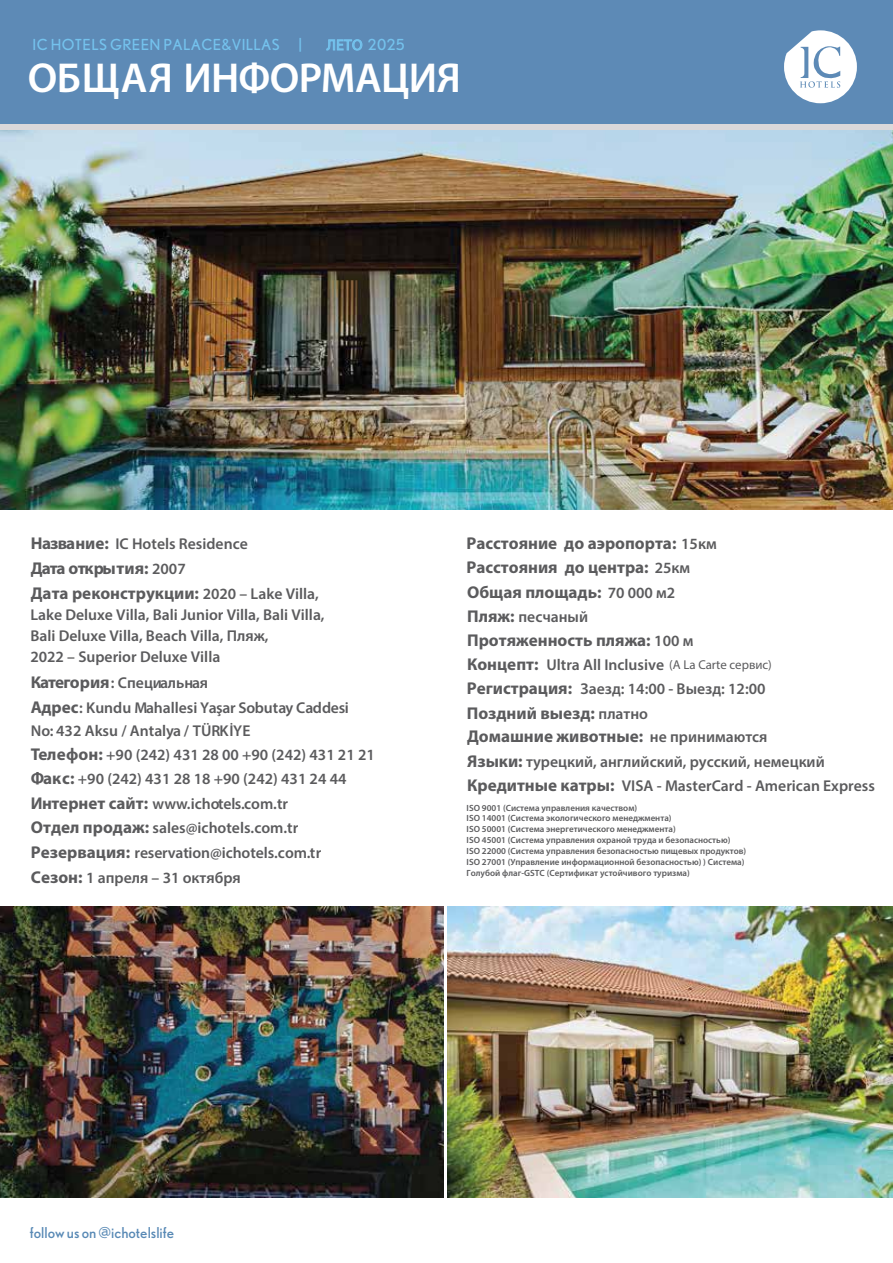
<style>
.page{position:relative;width:893px;height:1263px;background:#fff}
.page>*{position:absolute;margin:0;border:0;box-sizing:border-box;transform-origin:0 0}
.t1{font:600 42px "Myriad Pro";letter-spacing:-.01em;color:#fff}
.t2{font:700 17.1px/24.2px "Myriad Pro";color:#5b5b5d}
.t3{font:600 15.75px/24.5px "Myriad Pro";color:#5b5b5d}
.t4{font:15.15px "Nobel";letter-spacing:.025em;color:#74c2ed}
.t5{font:15.15px "Myriad Pro";color:#74c2ed}
.t6{font:15px "Nobel";color:#5889b5}
.t7{font:600 9px/10.8px "Myriad Pro";color:#5b5b5d}
.s1{font-family:"Nobel"}
.s2{font-weight:700;font-size:17.1px}
.s3{font-weight:600;font-size:15.75px}
.s4{font-weight:400;font-size:12.9px}
</style>
<div class="page">
<div style="left:0;top:0;width:893px;height:124px;background:#5d8ab6"></div>
<svg style="left:784px;top:30px;width:73px;height:73px"></svg>
<div style="left:0;top:124px;width:893px;height:6px;background:#dad8da"></div>
<img style="left:447px;top:906px;width:446px;height:291px">
<img style="left:0;top:906px;width:443px;height:291px">
<img style="left:0;top:130px;width:893px;height:380px">
<svg style="left:327px;top:39px;width:35px;height:11px"></svg>
<p class="t4" style="left:33px;top:36px;width:271px">IC HOTELS GREEN PALACE&amp;VILLAS |</p>
<p class="t5" style="left:327px;top:36px;width:79px">ЛЕТО <span class="s1">2025</span></p>
<h1 class="t1" style="left:28px;top:51px;width:434px">ОБЩАЯ ИНФОРМАЦИЯ</h1>
<p class="t3" style="left:31px;top:531px;width:218px"><span class="s2">Название:</span> IC Hotels Residence</p>
<p class="t2" style="left:31px;top:555px;width:289px;line-height:24.6px">Дата открытия: <span class="s3">2007<br></span>Дата реконструкции: <span class="s3">2020 – Lake Villa,</span></p>
<p class="t3" style="left:30px;top:604px;width:296px;line-height:21px">Lake Deluxe Villa, Bali Junior Villa, Bali Villa,<br>Bali Deluxe Villa, Beach Villa, Пляж,<br>2022 – Superior Deluxe Villa</p>
<p class="t3" style="left:31px;top:670px;width:319px"><span class="s2">Категория</span>: Специальная<br><span class="s2">Адрес</span>: Kundu Mahallesi Yaşar Sobutay Caddesi</p>
<p class="t3" style="left:31px;top:718px;width:345px">No: 432 Aksu / Antalya / TÜRKİYE<br><span class="s2">Телефон:</span> +90 (242) 431 28 00 +90 (242) 431 21 21<br><span class="s2">Факс:</span> +90 (242) 431 28 18 +90 (242) 431 24 44<br><span class="s2">Интернет сайт:</span> www.ichotels.com.tr<br><span class="s2">Отдел продаж:</span> sales@ichotels.com.tr <span class="s2">Резервация:</span> reservation@ichotels.com.tr <span class="s2">Сезон:</span> 1 апреля – 31 октября</p>
<p class="t2" style="left:466px;top:531px;width:252px">Расстояние до аэропорта: <span class="s3">15км<br></span>Расстояния до центра: <span class="s3">25км<br></span>Общая площадь: <span class="s3">70 000 м2</span></p>
<p class="t3" style="left:467px;top:604px;width:123px"><span class="s2">Пляж:</span> песчаный</p>
<p class="t2" style="left:467px;top:628px;width:228px">Протяженность пляжа: <span class="s3">100 м</span></p>
<p class="t3" style="left:467px;top:653px;width:307px;line-height:23.7px"><span class="s2">Концепт:</span> Ultra All Inclusive <span class="s4">(A La Carte сервис)<br></span><span class="s2">Регистрация:</span> Заезд: 14:00 - Выезд: 12:00</p>
<p class="t2" style="left:467px;top:700px;width:302px;line-height:23.7px">Поздний выезд: <span class="s3">платно<br></span>Домашние животные: <span class="s3">не принимаются</span></p>
<p class="t3" style="left:467px;top:749px;width:409px;line-height:23.7px"><span class="s2">Языки:</span> турецкий, английский, русский, немецкий<br><span class="s2">Кредитные катры:</span> VISA - MasterCard - American Express</p>
<p class="t7" style="left:467px;top:802px;width:281px">ISO 9001 (Система управления качеством)<br>ISO 14001 (Система экологического менеджмента)<br>ISO 50001 (Система энергетического менеджмента)<br>ISO 45001 (Система управления охраной труда и безопасностью)<br>ISO 22000 (Система управления безопасностью пищевых продуктов)<br>ISO 27001 (Управление информационной безопасностью) ) Система)<br>Голубой флаг-GSTC (Сертификат устойчивого туризма)</p>
<p class="t6" style="left:30px;top:1223px;width:146px">follow us on @ichotelslife</p>
</div>
